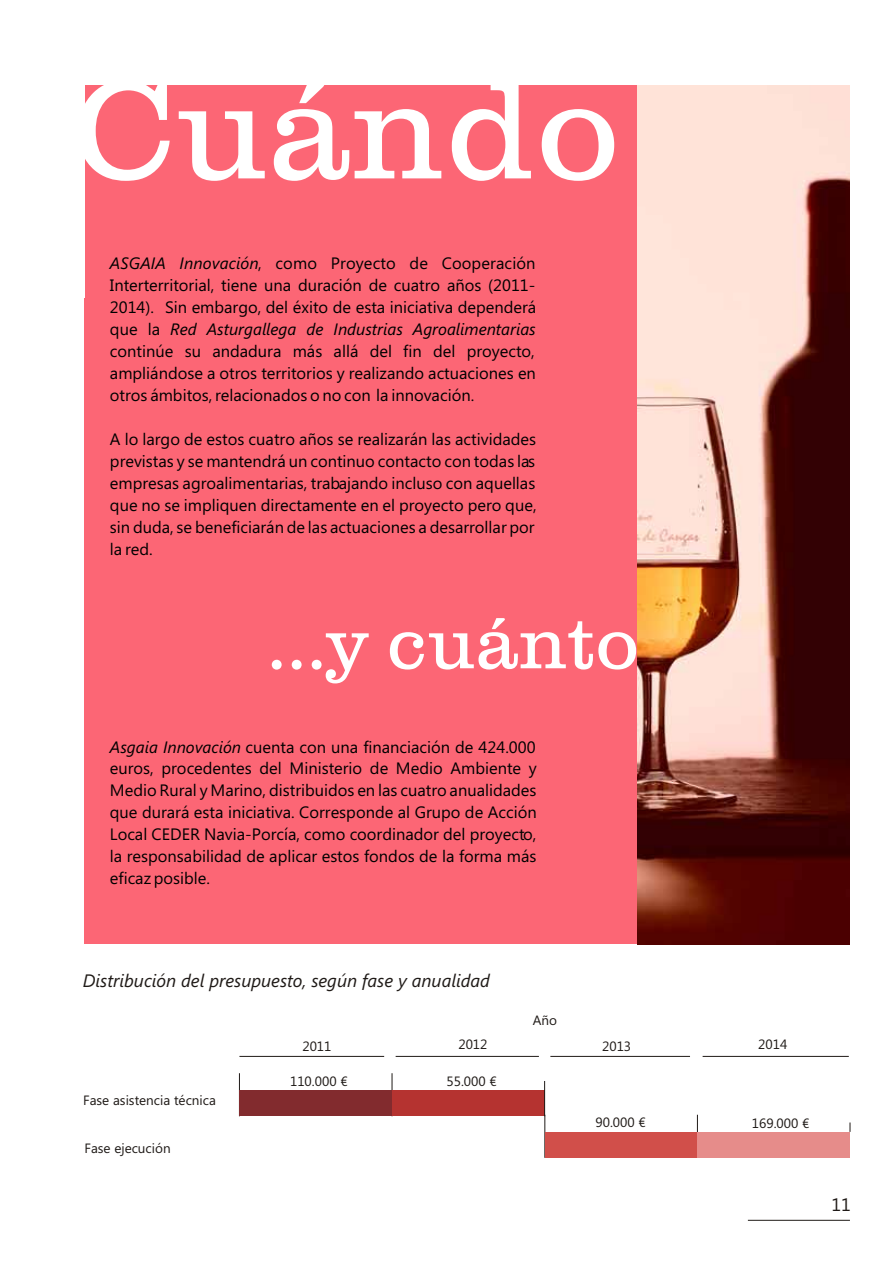
<style>
.page{position:relative;width:893px;height:1263px;background:#fff}
.page>*{position:absolute;margin:0;border:0;box-sizing:border-box;transform-origin:0 0}
.t1{font:143.55px "Clarendon T Lig";color:#fff}
.t2{font:74.85px "Clarendon T Lig";color:#fff}
.t3{font:italic 18px "Segoe UI";color:#1f1a17}
.t4{font:18px "Segoe Media Center";color:#1f1a17}
.t5{font:16.5px/21.9px "Segoe UI";color:#000;text-align:justify}
.t6{font:13.5px "Segoe UI";color:#1f1a17}
.s1{font-style:italic}
</style>
<div class="page">
<div style="left:84px;top:85px;width:553px;height:859px;background:#fc6675"></div>
<img style="left:637px;top:85px;width:213px;height:859px">
<hr style="left:239px;top:1073px;width:1px;height:43px;background:#1f1a17">
<hr style="left:392px;top:1073px;width:1px;height:43px;background:#1f1a17">
<div style="left:239px;top:1090px;width:153px;height:26px;background:#822b2e"></div>
<div style="left:392px;top:1090px;width:153px;height:26px;background:#b53330"></div>
<hr style="left:544px;top:1081px;width:1px;height:35px;background:#1f1a17">
<hr style="left:544px;top:1115px;width:1px;height:43px;background:#1f1a17">
<hr style="left:697px;top:1115px;width:1px;height:43px;background:#1f1a17">
<div style="left:545px;top:1132px;width:152px;height:26px;background:#d14f4a"></div>
<div style="left:697px;top:1132px;width:153px;height:26px;background:#e68c8a"></div>
<hr style="left:702px;top:1056px;width:147px;height:1px;background:#1f1a17">
<hr style="left:550px;top:1056px;width:140px;height:1px;background:#1f1a17">
<hr style="left:396px;top:1056px;width:143px;height:1px;background:#1f1a17">
<hr style="left:239px;top:1056px;width:145px;height:1px;background:#1f1a17">
<hr style="left:748px;top:1220px;width:102px;height:1px;background:#1f1a17">
<h1 class="t1" style="left:71px;top:45px;width:551px">Cuándo</h1>
<p class="t5" style="left:110px;top:254px;width:428px"><span class="s1">ASGAIA Innovación</span>, como Proyecto de Cooperación Interterritorial, tiene una duración de cuatro años (2011- 2014). Sin embargo, del éxito de esta iniciativa dependerá que la <span class="s1">Red Asturgallega de Industrias Agroalimentarias </span>continúe su andadura más allá del fin del proyecto, ampliándose a otros territorios y realizando actuaciones en otros ámbitos, relacionados o no con la innovación.</p>
<p class="t5" style="left:110px;top:430px;width:428px">A lo largo de estos cuatro años se realizarán las actividades previstas y se mantendrá un continuo contacto con todas las empresas agroalimentarias, trabajando incluso con aquellas que no se impliquen directamente en el proyecto pero que, sin duda, se beneficiarán de las actuaciones a desarrollar por la red.</p>
<h2 class="t2" style="left:267px;top:599px;width:374px">...y cuánto</h2>
<p class="t5" style="left:110px;top:737px;width:428px"><span class="s1">Asgaia Innovación</span> cuenta con una financiación de 424.000 euros, procedentes del Ministerio de Medio Ambiente y Medio Rural y Marino, distribuidos en las cuatro anualidades que durará esta iniciativa. Corresponde al Grupo de Acción Local CEDER Navia-Porcía, como coordinador del proyecto, la responsabilidad de aplicar estos fondos de la forma más eficaz posible.</p>
<p class="t3" style="left:83px;top:973px;width:409px">Distribución del presupuesto, según fase y anualidad</p>
<p class="t6" style="left:533px;top:1015px;width:26px">Año</p>
<p class="t6" style="left:302px;top:1041px;width:31px">2011</p>
<p class="t6" style="left:458px;top:1039px;width:31px">2012</p>
<p class="t6" style="left:602px;top:1041px;width:31px">2013</p>
<p class="t6" style="left:758px;top:1039px;width:31px">2014</p>
<p class="t6" style="left:83px;top:1095px;width:134px">Fase asistencia técnica</p>
<p class="t6" style="left:84px;top:1143px;width:88px">Fase ejecución</p>
<p class="t6" style="left:290px;top:1076px;width:59px">110.000 €</p>
<p class="t6" style="left:446px;top:1076px;width:52px">55.000 €</p>
<p class="t6" style="left:595px;top:1117px;width:52px">90.000 €</p>
<p class="t6" style="left:752px;top:1118px;width:59px">169.000 €</p>
<p class="t4" style="left:831px;top:1194px;width:21px">11</p>
</div>
